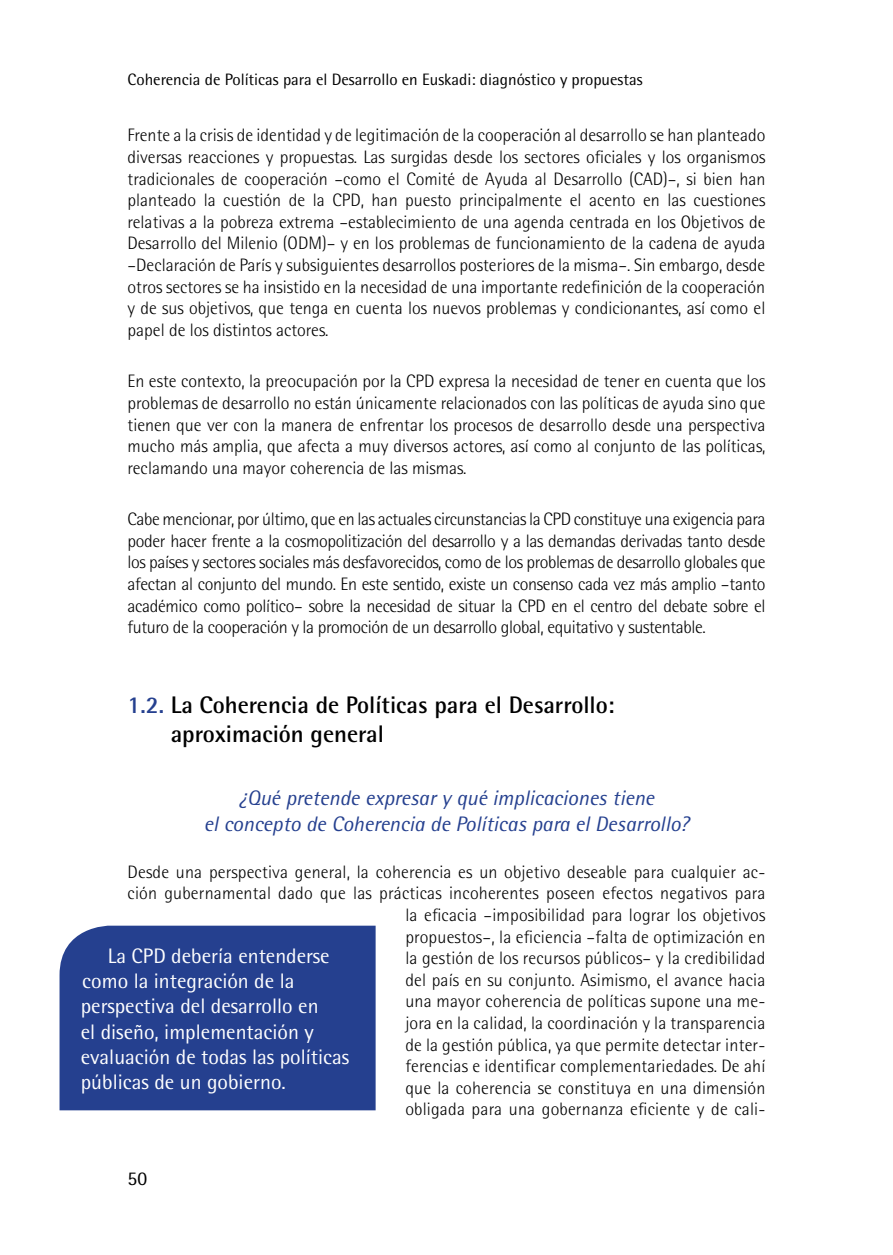
<style>
.page{position:relative;width:893px;height:1255px;background:#fff}
.page>*{position:absolute;margin:0;border:0;box-sizing:border-box;transform-origin:0 0}
.t1{font:700 24px/28.8px "Rotis Semi Sans";color:#000}
.t2{font:21px/25.2px "Rotis Semi Sans";color:#fff}
.t3{font:italic 21px/25.2px "Rotis Semi Sans";color:#25408f;text-align:center}
.t4{font:19.5px "Rotis Semi Sans";color:#000}
.t5{font:300 18px/21.6px "Rotis Semi Sans";letter-spacing:.01em;color:#000;text-align:justify}
.t6{font:16.5px "Rotis Semi Sans";color:#000}
.s1{color:#25408f}
</style>
<div class="page">
<div style="left:60px;top:925px;width:316px;height:185px;background:#25408f"></div>
<p class="t6" style="left:128px;top:70px;width:516px">Coherencia de Políticas para el Desarrollo en Euskadi: diagnóstico y propuestas</p>
<p class="t5" style="left:128px;top:124px;width:639px">Frente a la crisis de identidad y de legitimación de la cooperación al desarrollo se han planteado diversas reacciones y propuestas. Las surgidas desde los sectores oficiales y los organismos tradicionales de cooperación –como el Comité de Ayuda al Desarrollo (CAD)–, si bien han planteado la cuestión de la CPD, han puesto principalmente el acento en las cuestiones relativas a la pobreza extrema –establecimiento de una agenda centrada en los Objetivos de Desarrollo del Milenio (ODM)– y en los problemas de funcionamiento de la cadena de ayuda –Declaración de París y subsiguientes desarrollos posteriores de la misma–. Sin embargo, desde otros sectores se ha insistido en la necesidad de una importante redefinición de la cooperación y de sus objetivos, que tenga en cuenta los nuevos problemas y condicionantes, así como el papel de los distintos actores.</p>
<p class="t5" style="left:128px;top:370px;width:639px">En este contexto, la preocupación por la CPD expresa la necesidad de tener en cuenta que los problemas de desarrollo no están únicamente relacionados con las políticas de ayuda sino que tienen que ver con la manera de enfrentar los procesos de desarrollo desde una perspectiva mucho más amplia, que afecta a muy diversos actores, así como al conjunto de las políticas, reclamando una mayor coherencia de las mismas.</p>
<p class="t5" style="left:128px;top:508px;width:639px">Cabe mencionar, por último, que en las actuales circunstancias la CPD constituye una exigencia para poder hacer frente a la cosmopolitización del desarrollo y a las demandas derivadas tanto desde los países y sectores sociales más desfavorecidos, como de los problemas de desarrollo globales que afectan al conjunto del mundo. En este sentido, existe un consenso cada vez más amplio –tanto académico como político– sobre la necesidad de situar la CPD en el centro del debate sobre el futuro de la cooperación y la promoción de un desarrollo global, equitativo y sustentable.</p>
<h1 class="t1" style="left:171px;top:690px;width:445px;text-indent:-43px"><span class="s1">1.2.</span> La Coherencia de Políticas para el Desarrollo: aproximación general</h1>
<p class="t3" style="left:204px;top:785px;width:487px">¿Qué pretende expresar y qué implicaciones tiene<br>el concepto de Coherencia de Políticas para el Desarrollo?</p>
<p class="t5" style="left:128px;top:860px;width:639px;text-align:right">Desde una perspectiva general, la coherencia es un objetivo deseable para cualquier ac&shy;ción gubernamental dado que las prácticas incoherentes poseen efectos negativos para la eficacia –imposibilidad para lograr los objetivos<br>propuestos–, la eficiencia –falta de optimización en<br>la gestión de los recursos públicos– y la credibilidad<br>del país en su conjunto. Asimismo, el avance hacia<br>una mayor coherencia de políticas supone una me-<br>jora en la calidad, la coordinación y la transparencia<br>de la gestión pública, ya que permite detectar inter-<br>ferencias e identificar complementariedades. De ahí<br>que la coherencia se constituya en una dimensión<br>obligada para una gobernanza eficiente y de cali-</p>
<p class="t2" style="left:81px;top:943px;width:270px;text-indent:27px">La CPD debería entenderse como la integración de la perspectiva del desarrollo en<br>el diseño, implementación y evaluación de todas las políticas públicas de un gobierno.</p>
<p class="t4" style="left:128px;top:1166px;width:21px">50</p>
</div>
